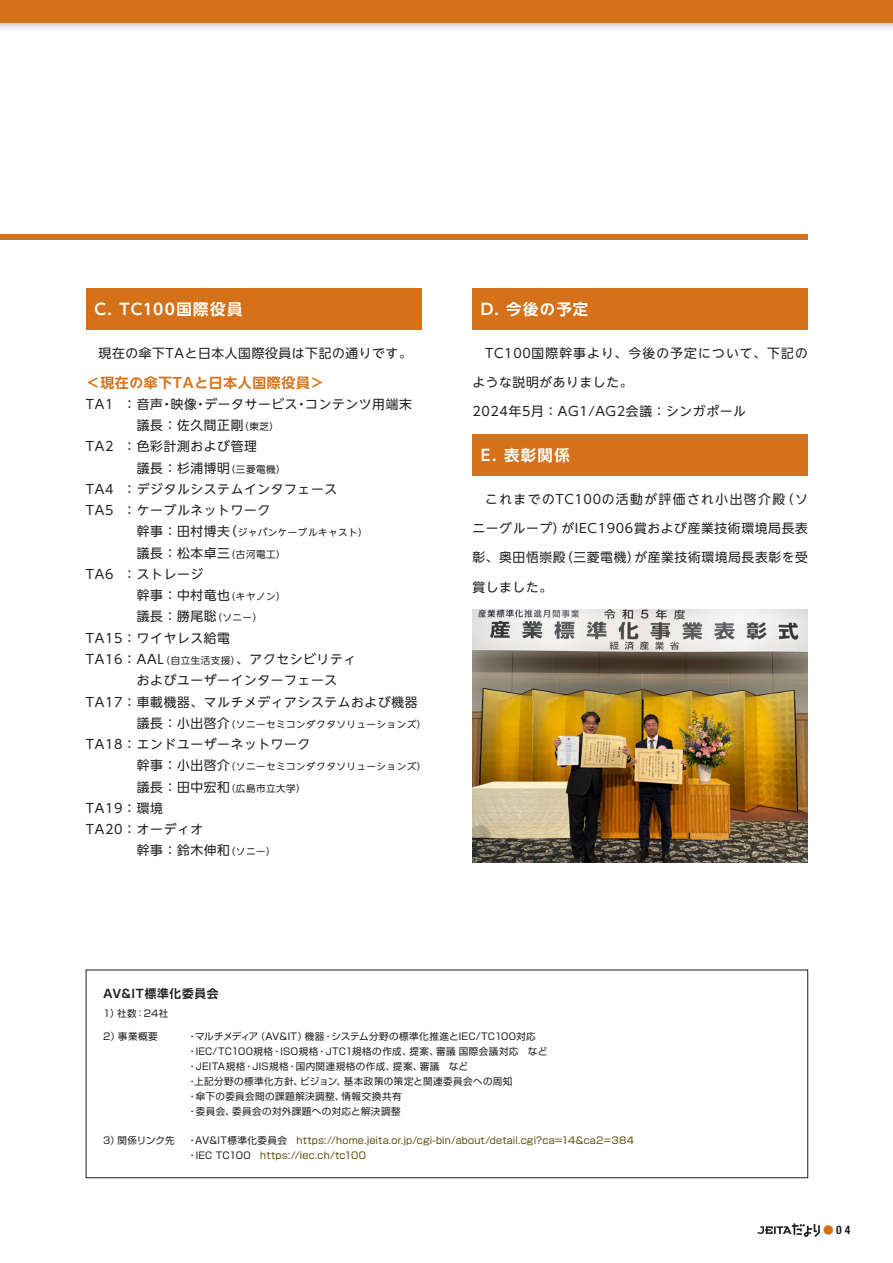
<style>
.page{position:relative;width:893px;height:1263px;background:#fff}
.page>*{position:absolute;margin:0;border:0;box-sizing:border-box;transform-origin:0 0}
.小見出し{font:700 15.45px "UD Shin Go NT Pro De";letter-spacing:.085em;color:#fff}
.本文12Q_UD新ゴNT_断下げなし{font:700 13.8px "UD Shin Go NT Pro De";letter-spacing:.05em;color:#d47119}
.本文12Q_UD新ゴNT_断下げなし-2{font:12.75px "UD Shin Go NT Pro";letter-spacing:.05em;color:#231f20}
.本文12Q_UD新ゴNT{font:12.75px "UD Shin Go NT Pro";letter-spacing:.05em;color:#231f20}
.本文12Q_UD新ゴNT-2{font:12.75px "UD Shin Go NT Pro";letter-spacing:.09em;color:#231f20}
.本文12Q_UD新ゴNT-3{font:12.75px "UD Shin Go NT Pro";letter-spacing:.115em;color:#231f20}
.キャプ{font:700 11.7px "Shin Go Pro De";letter-spacing:.055em;color:#231f20}
.t1{font:700 condensed 11.7px "Helvetica Neue LT Std";color:#231f20}
.cap{font:9.6px "Shin Go Pro";letter-spacing:.04em;color:#231f20}
.cap-2{font:9.6px "Shin Go Pro";letter-spacing:.02em;color:#5c4b07}
.本文12Q_UD新ゴNT_断下げなし-3{font:9.6px "UD Shin Go NT Pro";letter-spacing:.05em;color:#231f20}
.s1{font-size:9.6px}
.s2{font-size:12.75px}
.s3{color:#231f20}
.s4{font-family:"UD Shin Go NT Pro";font-weight:400;font-stretch:normal;font-size:10.65px;color:#d47119}
</style>
<div class="page">
<div style="left:0;top:234px;width:808px;height:5px;background:#d47119"></div>
<svg style="left:757px;top:1223px;width:63px;height:14px"></svg>
<svg style="left:0;top:0;width:893px;height:29px;background:#d78843"></svg>
<div style="left:86px;top:288px;width:335px;height:42px;background:#d47119"></div>
<div style="left:472px;top:288px;width:336px;height:42px;background:#d47119"></div>
<div style="left:472px;top:434px;width:336px;height:42px;background:#d47119"></div>
<img style="left:472px;top:610px;width:336px;height:252px">
<div style="left:86px;top:970px;width:722px;height:208px;border:1px solid #231f20"></div>
<p class="小見出し" style="left:94px;top:296px;width:150px">C. TC100国際役員</p>
<p class="本文12Q_UD新ゴNT" style="left:99px;top:343px;width:315px">現在の傘下TAと日本人国際役員は下記の通りです。</p>
<p class="本文12Q_UD新ゴNT_断下げなし" style="left:86px;top:371px;width:240px">＜現在の傘下TAと日本人国際役員＞</p>
<p class="本文12Q_UD新ゴNT_断下げなし-2" style="left:86px;top:394px;width:327px">TA1 ：音声・映像・データサービス・コンテンツ用端末</p>
<p class="本文12Q_UD新ゴNT_断下げなし-2" style="left:137px;top:415px;width:144px">議長：佐久間正剛<span class="s1">（東芝）</span></p>
<p class="本文12Q_UD新ゴNT_断下げなし-2" style="left:86px;top:436px;width:172px">TA2 ：色彩計測および管理</p>
<p class="本文12Q_UD新ゴNT_断下げなし-2" style="left:137px;top:457px;width:150px">議長：杉浦博明<span class="s1">（三菱電機）</span></p>
<p class="本文12Q_UD新ゴNT_断下げなし-2" style="left:86px;top:479px;width:253px">TA4 ：デジタルシステムインタフェース</p>
<p class="本文12Q_UD新ゴNT_断下げなし-2" style="left:86px;top:500px;width:186px">TA5 ：ケーブルネットワーク</p>
<p class="本文12Q_UD新ゴNT_断下げなし-3" style="left:137px;top:525px;width:232px"><span class="s2">幹事：田村博夫（</span>ジャパンケーブルキャスト）</p>
<p class="本文12Q_UD新ゴNT_断下げなし-2" style="left:137px;top:542px;width:150px">議長：松本卓三<span class="s1">（古河電工）</span></p>
<p class="本文12Q_UD新ゴNT_断下げなし-2" style="left:86px;top:564px;width:119px">TA6 ：ストレージ</p>
<p class="本文12Q_UD新ゴNT_断下げなし-2" style="left:137px;top:585px;width:150px">幹事：中村竜也<span class="s1">（キヤノン）</span></p>
<p class="本文12Q_UD新ゴNT_断下げなし-2" style="left:137px;top:606px;width:127px">議長：勝尾聡<span class="s1">（ソニー）</span></p>
<p class="本文12Q_UD新ゴNT_断下げなし-2" style="left:86px;top:627px;width:159px">TA15：ワイヤレス給電　</p>
<p class="本文12Q_UD新ゴNT_断下げなし-2" style="left:86px;top:649px;width:272px">TA16：AAL<span class="s1">（自立生活支援）</span>、アクセシビリティ</p>
<p class="本文12Q_UD新ゴNT_断下げなし-2" style="left:137px;top:670px;width:202px">およびユーザーインターフェース</p>
<p class="本文12Q_UD新ゴNT_断下げなし-2" style="left:86px;top:691px;width:333px">TA17：車載機器、マルチメディアシステムおよび機器</p>
<p class="本文12Q_UD新ゴNT_断下げなし-3" style="left:137px;top:716px;width:291px"><span class="s2">議長：小出啓介</span>（ソニーセミコンダクタソリューションズ）</p>
<p class="本文12Q_UD新ゴNT_断下げなし-2" style="left:86px;top:734px;width:239px">TA18：エンドユーザーネットワーク　</p>
<p class="本文12Q_UD新ゴNT_断下げなし-3" style="left:137px;top:759px;width:291px"><span class="s2">幹事：小出啓介</span>（ソニーセミコンダクタソリューションズ）</p>
<p class="本文12Q_UD新ゴNT_断下げなし-2" style="left:137px;top:776px;width:195px">議長：田中宏和<span class="s1">（広島市立大学）</span>　　</p>
<p class="本文12Q_UD新ゴNT_断下げなし-2" style="left:86px;top:798px;width:79px">TA19：環境</p>
<p class="本文12Q_UD新ゴNT_断下げなし-2" style="left:86px;top:819px;width:119px">TA20：オーディオ</p>
<p class="本文12Q_UD新ゴNT_断下げなし-2" style="left:137px;top:840px;width:140px">幹事：鈴木伸和<span class="s1">（ソニー）</span></p>
<p class="小見出し" style="left:481px;top:296px;width:109px">D. 今後の予定</p>
<p class="本文12Q_UD新ゴNT-2" style="left:485px;top:343px;width:324px">TC100国際幹事より、今後の予定について、下記の</p>
<p class="本文12Q_UD新ゴNT" style="left:472px;top:372px;width:162px">ような説明がありました。</p>
<p class="本文12Q_UD新ゴNT_断下げなし-2" style="left:472px;top:401px;width:275px">2024年5月：AG1/AG2会議：シンガポール</p>
<p class="小見出し" style="left:481px;top:443px;width:90px">E. 表彰関係</p>
<p class="本文12Q_UD新ゴNT-3" style="left:485px;top:489px;width:324px">これまでのTC100の活動が評価され小出啓介殿（ソ</p>
<p class="本文12Q_UD新ゴNT" style="left:472px;top:518px;width:337px">ニーグループ）がIEC1906賞および産業技術環境局長表</p>
<p class="本文12Q_UD新ゴNT" style="left:472px;top:547px;width:337px">彰、奥田悟崇殿（三菱電機）が産業技術環境局長表彰を受</p>
<p class="本文12Q_UD新ゴNT" style="left:472px;top:576px;width:81px">賞しました。</p>
<p class="キャプ" style="left:103px;top:983px;width:117px">AV&amp;IT標準化委員会</p>
<p class="cap" style="left:103px;top:1005px;width:67px">1）社数：24社</p>
<p class="cap" style="left:103px;top:1029px;width:56px">2）事業概要</p>
<p class="cap" style="left:187px;top:1029px;width:350px">・マルチメディア（AV&amp;IT）機器・システム分野の標準化推進とIEC/TC100対応</p>
<p class="cap" style="left:187px;top:1044px;width:361px">・IEC/TC100規格・ISO規格・JTC1規格の作成、提案、審議 国際会議対応　など</p>
<p class="cap" style="left:187px;top:1058px;width:282px">・JEITA規格・JIS規格・国内関連規格の作成、提案、審議　など</p>
<p class="cap" style="left:187px;top:1073px;width:326px">・上記分野の標準化方針、ビジョン、基本政策の策定と関連委員会への周知</p>
<p class="cap" style="left:187px;top:1088px;width:216px">・傘下の委員会間の課題解決調整、情報交換共有</p>
<p class="cap" style="left:187px;top:1103px;width:215px">・委員会、委員会の対外課題への対応と解決調整</p>
<p class="cap" style="left:103px;top:1133px;width:73px">3）関係リンク先</p>
<p class="cap-2" style="left:187px;top:1133px;width:448px"><span class="s3">・AV&amp;IT標準化委員会　</span>https://home.jeita.or.jp/cgi-bin/about/detail.cgi?ca=14&amp;ca2=384</p>
<p class="cap-2" style="left:187px;top:1148px;width:180px"><span class="s3">・IEC TC100　</span>https://iec.ch/tc100</p>
<p class="t1" style="left:823px;top:1223px;width:29px"><span class="s4">●</span>04</p>
</div>
